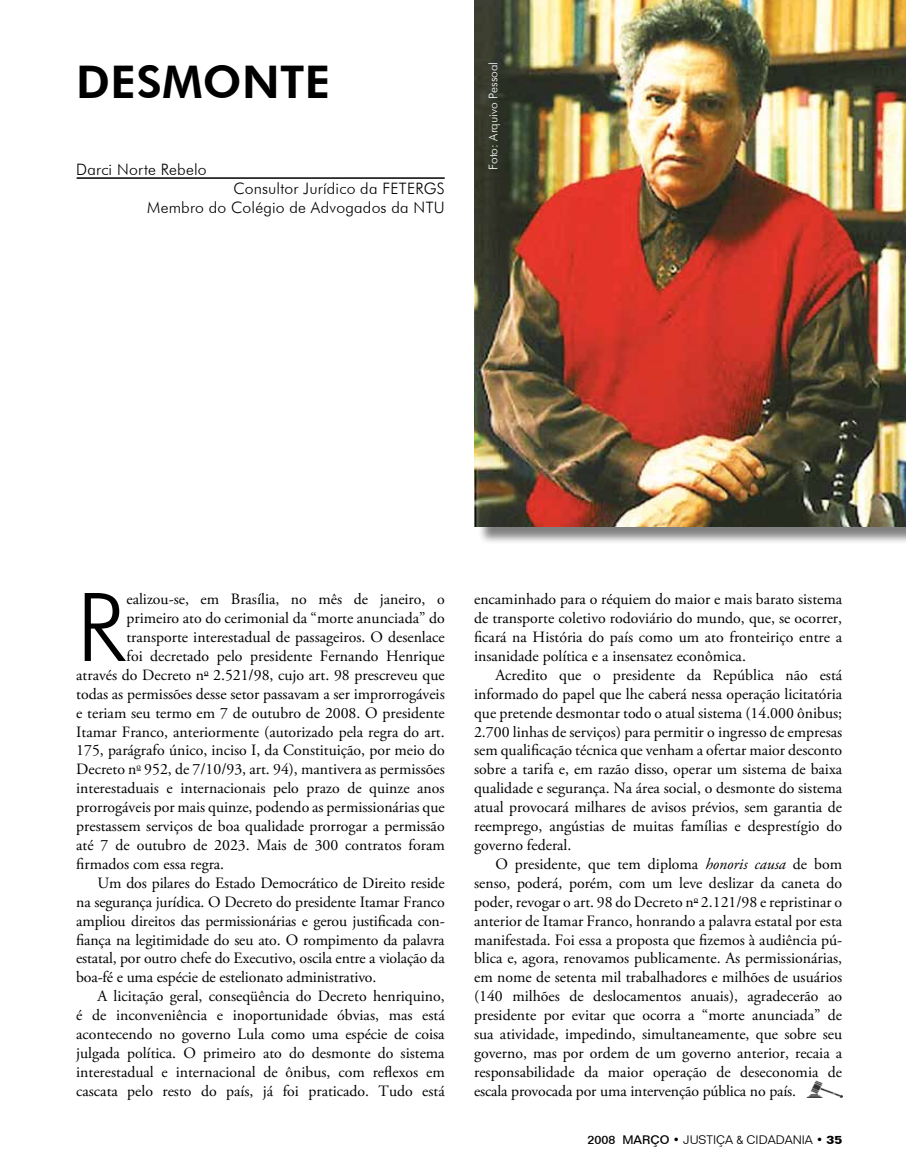
<style>
.page{position:relative;width:906px;height:1168px;background:#fff}
.page>*{position:absolute;margin:0;border:0;box-sizing:border-box;transform-origin:0 0}
.t1{font:300 95.1px "Futura BT";color:#000}
.t2{font:800 45px "Futura BT";letter-spacing:.01em;color:#000}
.t3{font:15.75px/18.9px "Adobe Garamond Pro";color:#000;text-align:justify}
.t4{font:300 15.75px/18.9px "Futura BT";letter-spacing:.01em;color:#000;text-align:right}
.t5{font:300 12px "Folio BT";color:#000}
.t6{font:300 12px "Futura BT";color:#fff}
.s1{font-style:italic}
.s2{font-weight:500}
.s3{font-weight:700}
</style>
<div class="page">
<hr style="left:77px;top:177px;width:367px;height:2px;background:#000">
<img style="left:806px;top:1080px;width:36px;height:18px">
<div style="left:477px;top:0;width:428px;height:545px;background:#000;opacity:.5"></div>
<img style="left:475px;top:0;width:430px;height:526px">
<h2 class="t2" style="left:76px;top:55px;width:256px">DESMONTE</h2>
<p class="t4" style="left:76px;top:160px;width:132px">Darci Norte Rebelo</p>
<p class="t4" style="left:147px;top:179px;width:299px">Consultor jurídico da FETERGS<br>Membro do Colégio de Advogados da NTU</p>
<p class="t6" style="left:486px;top:170px;width:110px;rotate:-90deg">Foto: Arquivo Pessoal</p>
<h1 class="t1" style="left:76px;top:569px;width:52px">R</h1>
<p class="t3" style="left:126px;top:590px;width:320px">ealizou-se, em Brasília, no mês de janeiro, o</p>
<p class="t3" style="left:126px;top:609px;width:319px">primeiro ato do cerimonial da “morte anunciada” do</p>
<p class="t3" style="left:126px;top:628px;width:320px">transporte interestadual de passageiros. O desenlace</p>
<p class="t3" style="left:126px;top:647px;width:320px">foi decretado pelo presidente Fernando Henrique</p>
<p class="t3" style="left:76px;top:666px;width:370px">através do Decreto n<sup>o</sup> 2.521/98, cujo art. 98 prescreveu que</p>
<p class="t3" style="left:76px;top:685px;width:370px">todas as permissões desse setor passavam a ser improrrogáveis</p>
<p class="t3" style="left:76px;top:704px;width:370px">e teriam seu termo em 7 de outubro de 2008. O presidente</p>
<p class="t3" style="left:76px;top:723px;width:370px">Itamar Franco, anteriormente (autorizado pela regra do art.</p>
<p class="t3" style="left:76px;top:742px;width:370px">175, parágrafo único, inciso I, da Constituição, por meio do</p>
<p class="t3" style="left:76px;top:760px;width:370px">Decreto n<sup>o</sup> 952, de 7/10/93, art. 94), mantivera as permissões</p>
<p class="t3" style="left:76px;top:779px;width:370px">interestaduais e internacionais pelo prazo de quinze anos</p>
<p class="t3" style="left:76px;top:798px;width:370px">prorrogáveis por mais quinze, podendo as permissionárias que</p>
<p class="t3" style="left:76px;top:817px;width:370px">prestassem serviços de boa qualidade prorrogar a permissão</p>
<p class="t3" style="left:76px;top:836px;width:370px">até 7 de outubro de 2023. Mais de 300 contratos foram</p>
<p class="t3" style="left:76px;top:855px;width:149px">firmados com essa regra.</p>
<p class="t3" style="left:97px;top:874px;width:348px">Um dos pilares do Estado Democrático de Direito reside</p>
<p class="t3" style="left:76px;top:893px;width:370px">na segurança jurídica. O Decreto do presidente Itamar Franco</p>
<p class="t3" style="left:76px;top:912px;width:370px">ampliou direitos das permissionárias e gerou justificada con-</p>
<p class="t3" style="left:76px;top:931px;width:370px">fiança na legitimidade do seu ato. O rompimento da palavra</p>
<p class="t3" style="left:76px;top:949px;width:370px">estatal, por outro chefe do Executivo, oscila entre a violação da</p>
<p class="t3" style="left:76px;top:968px;width:301px">boa-fé e uma espécie de estelionato administrativo.</p>
<p class="t3" style="left:97px;top:987px;width:349px">A licitação geral, conseqüência do Decreto henriquino,</p>
<p class="t3" style="left:76px;top:1006px;width:370px">é de inconveniência e inoportunidade óbvias, mas está</p>
<p class="t3" style="left:76px;top:1025px;width:370px">acontecendo no governo Lula como uma espécie de coisa</p>
<p class="t3" style="left:76px;top:1044px;width:370px">julgada política. O primeiro ato do desmonte do sistema</p>
<p class="t3" style="left:76px;top:1063px;width:370px">interestadual e internacional de ônibus, com reflexos em</p>
<p class="t3" style="left:76px;top:1082px;width:370px">cascata pelo resto do país, já foi praticado. Tudo está</p>
<p class="t3" style="left:474px;top:590px;width:369px">encaminhado para o réquiem do maior e mais barato sistema de transporte coletivo rodoviário do mundo, que, se ocorrer, ficará na História do país como um ato fronteiriço entre a insanidade política e a insensatez econômica.</p>
<p class="t3" style="left:474px;top:666px;width:369px;text-indent:21px">Acredito que o presidente da República não está informado do papel que lhe caberá nessa operação licitatória que pretende desmontar todo o atual sistema (14.000 ônibus; 2.700 linhas de serviços) para permitir o ingresso de empresas sem qualificação técnica que venham a ofertar maior desconto sobre a tarifa e, em razão disso, operar um sistema de baixa qualidade e segurança. Na área social, o desmonte do sistema atual provocará milhares de avisos prévios, sem garantia de reemprego, angústias de muitas famílias e desprestígio do governo federal.</p>
<p class="t3" style="left:474px;top:855px;width:369px;text-indent:21px">O presidente, que tem diploma <span class="s1">honoris causa</span> de bom senso, poderá, porém, com um leve deslizar da caneta do poder, revogar o art. 98 do Decreto n<sup>o</sup> 2.121/98 e repristinar o anterior de Itamar Franco, honrando a palavra estatal por esta manifestada. Foi essa a proposta que fizemos à audiência pú&shy;blica e, agora, renovamos publicamente. As permissionárias, em nome de setenta mil trabalhadores e milhões de usuários (140 milhões de deslocamentos anuais), agradecerão ao presidente por evitar que ocorra a “morte anunciada” de sua atividade, impedindo, simultaneamente, que sobre seu governo, mas por ordem de um governo anterior, recaia a responsabilidade da maior operação de deseconomia de escala provocada por uma intervenção pública no país.</p>
<p class="t5" style="left:587px;top:1132px;width:256px"><span class="s2">2008 MARÇO</span> • JUSTIÇA &amp; CIDADANIA • <span class="s3">35</span></p>
</div>
